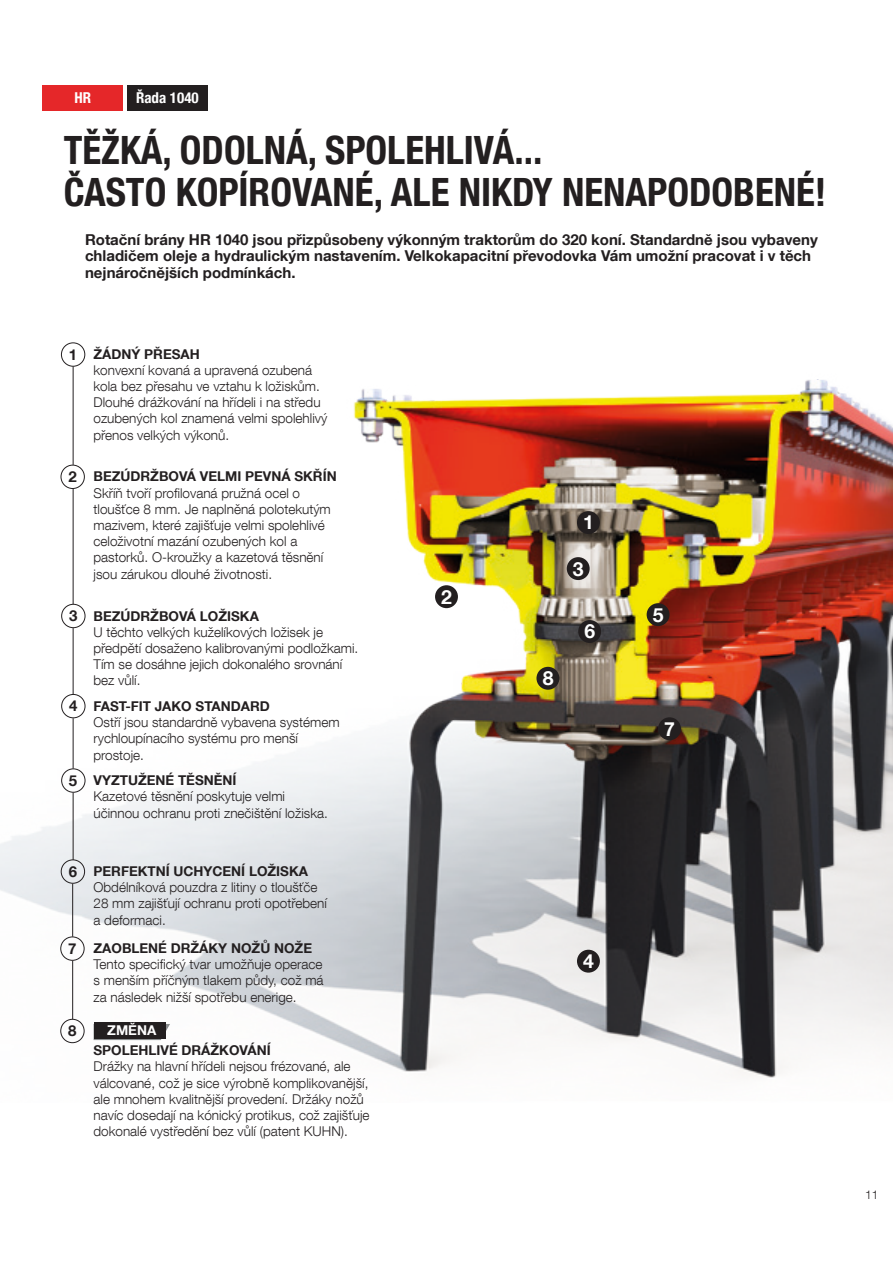
<style>
.page{position:relative;width:893px;height:1263px;background:#fff}
.page>*{position:absolute;margin:0;border:0;box-sizing:border-box;transform-origin:0 0}
.t1{font:700 condensed 39px/42px "Helvetica Neue LT Com";color:#231f20}
.t2{font:700 19.35px "Helvetica Neue LT Com";color:#fff}
.t3{font:700 15px/16.5px "Helvetica Neue LT Com";color:#231f20}
.t4{font:700 condensed 15px "Helvetica Neue LT Com";color:#fff}
.t5{font:300 13.5px/16.2px "Helvetica Neue LT Com";color:#231f20}
.t6{font:700 13.5px "Helvetica Neue LT Com";color:#231f20}
.t7{font:700 13.5px "Helvetica Neue LT Com";color:#fff}
.t8{font:300 12px "Helvetica Neue LT Com";color:#231f20}
</style>
<div class="page">
<img style="left:0;top:342px;width:893px;height:736px">
<div style="left:43px;top:85px;width:80px;height:26px;background:#e52729"></div>
<div style="left:577px;top:511px;width:23px;height:23px;background:#231f20;border-radius:50%"></div>
<div style="left:658px;top:717px;width:23px;height:23px;background:#231f20;border-radius:50%"></div>
<div style="left:536px;top:667px;width:23px;height:23px;background:#231f20;border-radius:50%"></div>
<div style="left:578px;top:620px;width:23px;height:23px;background:#231f20;border-radius:50%"></div>
<div style="left:577px;top:950px;width:23px;height:23px;background:#231f20;border-radius:50%"></div>
<div style="left:647px;top:603px;width:22px;height:23px;background:#231f20;border-radius:50%"></div>
<div style="left:567px;top:557px;width:23px;height:23px;background:#231f20;border-radius:50%"></div>
<div style="left:435px;top:585px;width:23px;height:23px;background:#231f20;border-radius:50%"></div>
<div style="left:127px;top:85px;width:81px;height:26px;background:#231f20"></div>
<svg style="left:84px;top:1024px;width:86px;height:16px"></svg>
<div style="left:95px;top:1022px;width:71px;height:17px;background:#231f20"></div>
<div style="left:61px;top:343px;width:24px;height:23px;border:1px solid #231f20;border-radius:50%"></div>
<div style="left:61px;top:465px;width:24px;height:24px;border:1px solid #231f20;border-radius:50%"></div>
<div style="left:61px;top:604px;width:24px;height:24px;border:1px solid #231f20;border-radius:50%"></div>
<div style="left:61px;top:694px;width:24px;height:24px;border:1px solid #231f20;border-radius:50%"></div>
<hr style="left:73px;top:366px;width:1px;height:99px;background:#231f20">
<hr style="left:73px;top:718px;width:1px;height:51px;background:#231f20">
<hr style="left:73px;top:489px;width:1px;height:115px;background:#231f20">
<hr style="left:73px;top:793px;width:1px;height:67px;background:#231f20">
<hr style="left:73px;top:628px;width:1px;height:66px;background:#231f20">
<hr style="left:72px;top:884px;width:1px;height:53px;background:#231f20">
<hr style="left:72px;top:961px;width:1px;height:58px;background:#231f20">
<div style="left:61px;top:769px;width:24px;height:23px;border:1px solid #231f20;border-radius:50%"></div>
<div style="left:61px;top:860px;width:24px;height:23px;border:1px solid #231f20;border-radius:50%"></div>
<div style="left:61px;top:937px;width:23px;height:23px;border:1px solid #231f20;border-radius:50%"></div>
<div style="left:61px;top:1019px;width:23px;height:24px;border:1px solid #231f20;border-radius:50%"></div>
<p class="t4" style="left:74px;top:89px;width:18px">HR</p>
<p class="t4" style="left:136px;top:89px;width:64px">Řada 1040</p>
<h1 class="t1" style="left:64px;top:129px;width:764px">TĚŽKÁ, ODOLNÁ, SPOLEHLIVÁ...<br>ČASTO KOPÍROVANÉ, ALE NIKDY NENAPODOBENÉ!</h1>
<p class="t3" style="left:85px;top:231px;width:734px">Rotační brány HR 1040 jsou přizpůsobeny výkonným traktorům do 320 koní. Standardně jsou vybaveny chladičem oleje a hydraulickým nastavením. Velkokapacitní převodovka Vám umožní pracovat i v těch nejnáročnějších podmínkách.</p>
<p class="t3" style="left:69px;top:346px;width:10px">1</p>
<p class="t3" style="left:68px;top:468px;width:10px">2</p>
<p class="t3" style="left:69px;top:607px;width:10px">3</p>
<p class="t6" style="left:94px;top:345px;width:108px">ŽÁDNÝ PŘESAH</p>
<p class="t5" style="left:94px;top:362px;width:235px">konvexní kovaná a upravená ozubená kola bez přesahu ve vztahu k ložiskům.<br>Dlouhé drážkování na hřídeli i na středu ozubených kol znamená velmi spolehlivý přenos velkých výkonů.</p>
<p class="t6" style="left:94px;top:468px;width:245px">BEZÚDRŽBOVÁ VELMI PEVNÁ SKŘÍN</p>
<p class="t5" style="left:94px;top:484px;width:239px">Skříň tvoří profilovaná pružná ocel o tloušťce 8 mm. Je naplněná polotekutým mazivem, které zajišťuje velmi spolehlivé celoživotní mazání ozubených kol a pastorků. O-kroužky a kazetová těsnění jsou zárukou dlouhé životnosti.</p>
<p class="t6" style="left:94px;top:607px;width:167px">BEZÚDRŽBOVÁ LOŽISKA</p>
<p class="t5" style="left:94px;top:623px;width:266px">U těchto velkých kuželíkových ložisek je předpětí dosaženo kalibrovanými podložkami.<br>Tím se dosáhne jejich dokonalého srovnání bez vůlí.</p>
<h2 class="t2" style="left:441px;top:584px;width:12px">2</h2>
<h2 class="t2" style="left:543px;top:666px;width:12px">8</h2>
<h2 class="t2" style="left:583px;top:510px;width:12px">1</h2>
<h2 class="t2" style="left:573px;top:556px;width:12px">3</h2>
<h2 class="t2" style="left:584px;top:619px;width:12px">6</h2>
<h2 class="t2" style="left:653px;top:602px;width:12px">5</h2>
<p class="t3" style="left:69px;top:697px;width:10px">4</p>
<p class="t6" style="left:94px;top:698px;width:178px">FAST-FIT JAKO STANDARD</p>
<p class="t5" style="left:94px;top:714px;width:248px">Ostří jsou standardně vybavena systémem rychloupínacího systému pro menší prostoje.</p>
<h2 class="t2" style="left:664px;top:716px;width:12px">7</h2>
<p class="t3" style="left:69px;top:772px;width:10px">5</p>
<p class="t6" style="left:94px;top:772px;width:145px">VYZTUŽENÉ TĚSNĚNÍ</p>
<p class="t5" style="left:94px;top:788px;width:236px">Kazetové těsnění poskytuje velmi účinnou ochranu proti znečištění ložiska.</p>
<p class="t3" style="left:69px;top:863px;width:10px">6</p>
<p class="t6" style="left:94px;top:863px;width:216px">PERFEKTNÍ UCHYCENÍ LOŽISKA</p>
<p class="t5" style="left:94px;top:879px;width:235px">Obdélníková pouzdra z litiny o tloušťče<br>28 mm zajišťují ochranu proti opotřebení a deformaci.</p>
<p class="t3" style="left:68px;top:940px;width:10px">7</p>
<p class="t3" style="left:68px;top:1022px;width:10px">8</p>
<p class="t6" style="left:94px;top:940px;width:220px">ZAOBLENÉ DRŽÁKY NOŽŮ NOŽE</p>
<p class="t5" style="left:94px;top:956px;width:232px;text-align:justify">Tento specifický tvar umožňuje operace s menším příčným tlakem půdy, což má za následek nižší spotřebu enerige.</p>
<p class="t7" style="left:107px;top:1022px;width:50px">ZMĚNA</p>
<h2 class="t2" style="left:583px;top:949px;width:12px">4</h2>
<p class="t6" style="left:94px;top:1042px;width:179px">SPOLEHLIVÉ DRÁŽKOVÁNÍ</p>
<p class="t5" style="left:94px;top:1058px;width:278px">Drážky na hlavní hřídeli nejsou frézované, ale válcované, což je sice výrobně komplikovanější, ale mnohem kvalitnější provedení. Držáky nožů navíc dosedají na kónický protikus, což zajišťuje dokonalé vystředění bez vůlí (patent KUHN).</p>
<p class="t8" style="left:865px;top:1188px;width:15px">11</p>
</div>
